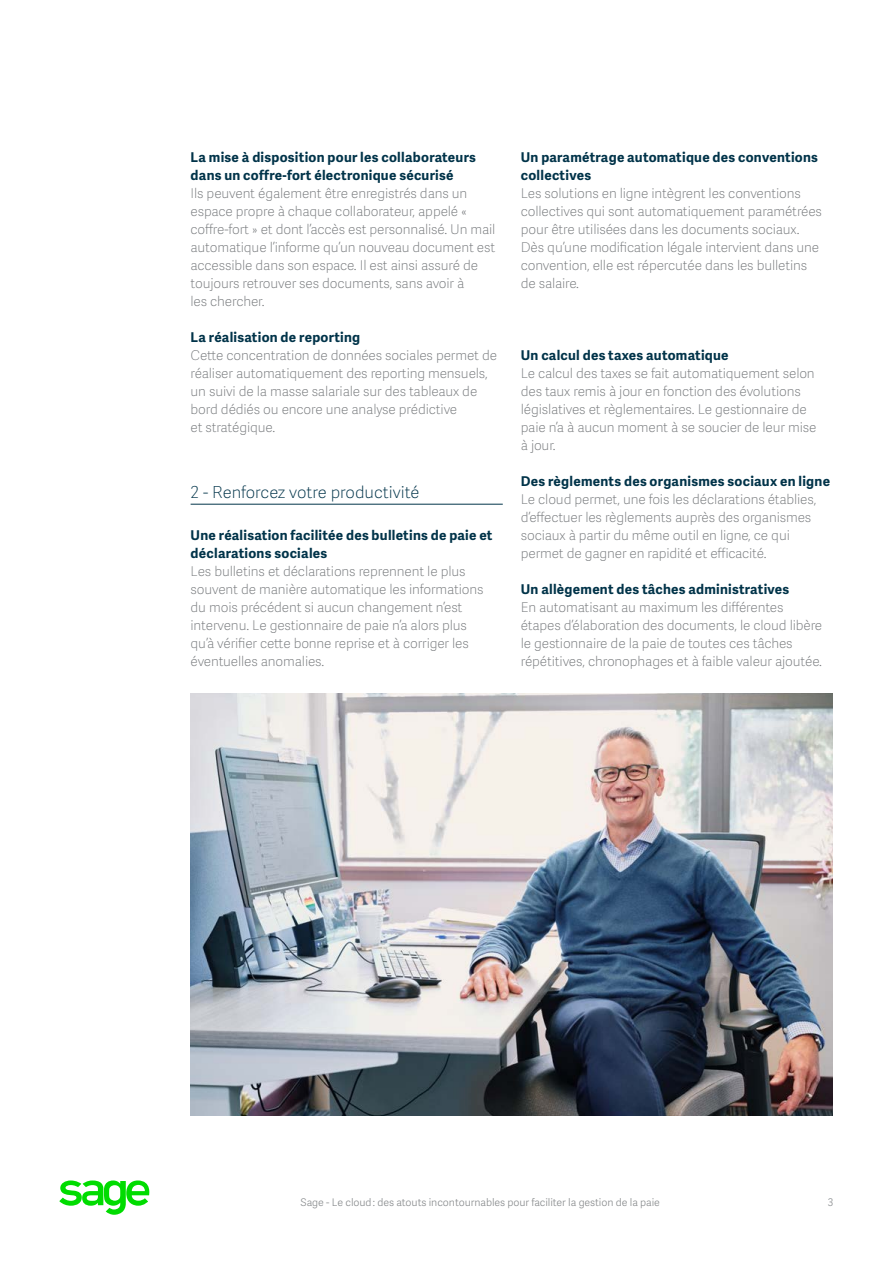
<style>
.page{position:relative;width:893px;height:1263px;background:#fff}
.page>*{position:absolute;margin:0;border:0;box-sizing:border-box;transform-origin:0 0}
.t1{font:16.5px "Adelle Sans SAGE Th";color:#003349}
.t2{font:13.5px/18px "Adelle Sans SAGE Th";letter-spacing:-.01em;color:#75787b}
.t3{font:700 13.5px/18px "Adelle Sans SAGE";letter-spacing:.02em;color:#003349}
.t4{font:10.5px "Adelle Sans SAGE Lt";letter-spacing:-.005em;color:#888b8d}
</style>
<div class="page">
<svg style="left:59px;top:1181px;width:91px;height:34px"></svg>
<hr style="left:190px;top:504px;width:312px;height:1px;background:#003349">
<img style="left:190px;top:693px;width:642px;height:423px">
<p class="t3" style="left:190px;top:148px;width:287px">La mise à disposition pour les collaborateurs dans un coffre-fort électronique sécurisé</p>
<p class="t2" style="left:190px;top:184px;width:306px">Ils peuvent également être enregistrés dans un espace propre à chaque collaborateur, appelé « coffre-fort » et dont l’accès est personnalisé. Un mail automatique l’informe qu’un nouveau document est accessible dans son espace. Il est ainsi assuré de toujours retrouver ses documents, sans avoir à<br>les chercher.</p>
<p class="t3" style="left:190px;top:328px;width:171px">La réalisation de reporting</p>
<p class="t2" style="left:190px;top:346px;width:308px">Cette concentration de données sociales permet de réaliser automatiquement des reporting mensuels, un suivi de la masse salariale sur des tableaux de bord dédiés ou encore une analyse prédictive<br>et stratégique.</p>
<p class="t1" style="left:190px;top:480px;width:230px">2 - Renforcez votre productivité</p>
<p class="t3" style="left:190px;top:526px;width:303px">Une réalisation facilitée des bulletins de paie et déclarations sociales</p>
<p class="t2" style="left:190px;top:562px;width:294px">Les bulletins et déclarations reprennent le plus souvent de manière automatique les informations du mois précédent si aucun changement n’est intervenu. Le gestionnaire de paie n’a alors plus qu’à vérifier cette bonne reprise et à corriger les éventuelles anomalies.</p>
<p class="t3" style="left:520px;top:148px;width:299px">Un paramétrage automatique des conventions collectives</p>
<p class="t2" style="left:520px;top:184px;width:303px">Les solutions en ligne intègrent les conventions collectives qui sont automatiquement paramétrées pour être utilisées dans les documents sociaux.<br>Dès qu’une modification légale intervient dans une convention, elle est répercutée dans les bulletins de salaire.</p>
<p class="t3" style="left:520px;top:346px;width:209px">Un calcul des taxes automatique</p>
<p class="t2" style="left:520px;top:364px;width:297px">Le calcul des taxes se fait automatiquement selon des taux remis à jour en fonction des évolutions législatives et règlementaires. Le gestionnaire de paie n’a à aucun moment à se soucier de leur mise à jour.</p>
<p class="t3" style="left:520px;top:472px;width:311px">Des règlements des organismes sociaux en ligne</p>
<p class="t2" style="left:520px;top:490px;width:297px">Le cloud permet, une fois les déclarations établies, d’effectuer les règlements auprès des organismes sociaux à partir du même outil en ligne, ce qui permet de gagner en rapidité et efficacité.</p>
<p class="t3" style="left:520px;top:580px;width:270px">Un allègement des tâches administratives</p>
<p class="t2" style="left:520px;top:598px;width:303px">En automatisant au maximum les différentes étapes d’élaboration des documents, le cloud libère le gestionnaire de la paie de toutes ces tâches répétitives, chronophages et à faible valeur ajoutée.</p>
<p class="t4" style="left:300px;top:1195px;width:361px">Sage - Le cloud : des atouts incontournables pour faciliter la gestion de la paie</p>
<p class="t4" style="left:827px;top:1195px;width:7px">3</p>
</div>
